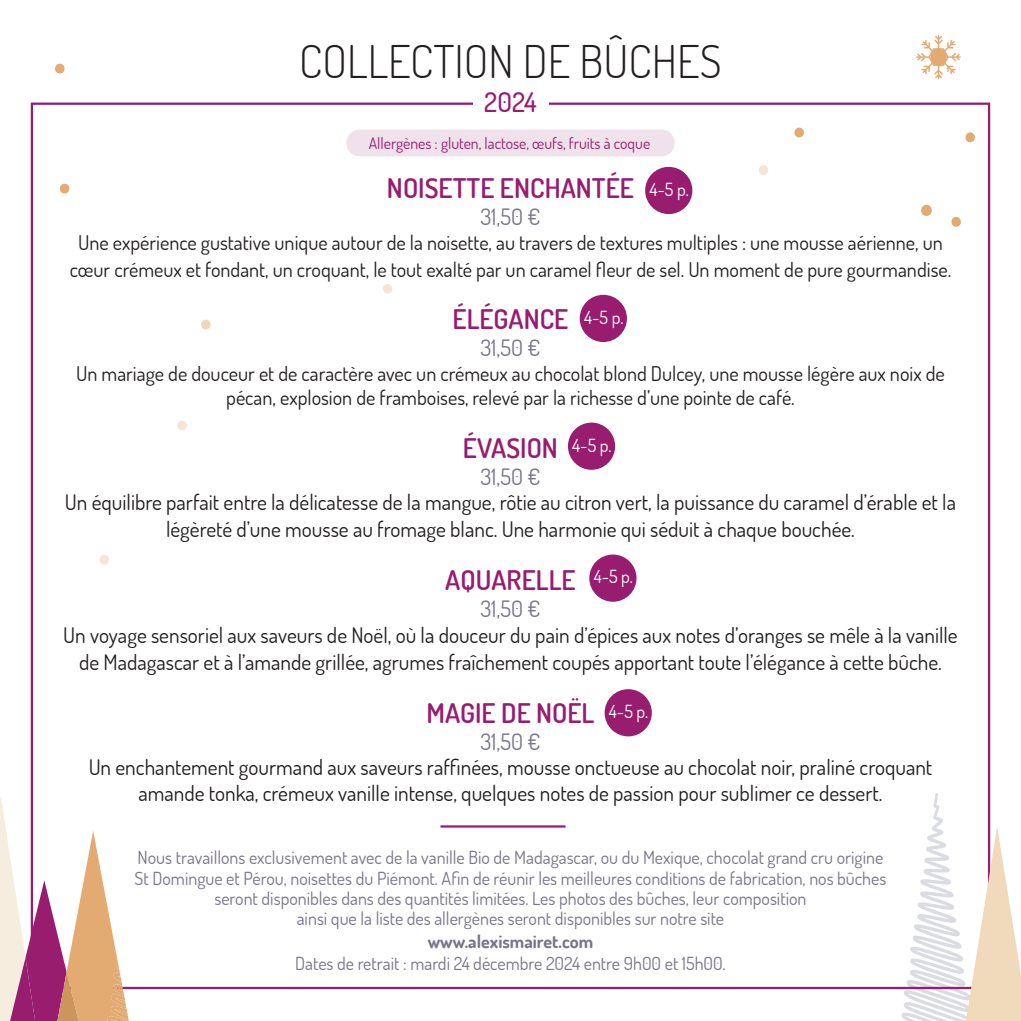
<style>
.page{position:relative;width:1021px;height:1021px;background:#fff}
.page>*{position:absolute;margin:0;border:0;box-sizing:border-box;transform-origin:0 0}
.t1{font:300 45px "Dosis";color:#231f20}
.t2{font:600 27px "Dosis";color:#981d6f}
.t3{font:500 27px "Dosis";color:#981d6f}
.t4{font:22.5px "Dosis";color:#7a7489}
.t5{font:21.38px/27px "Dosis";color:#231f20;text-align:center}
.t6{font:20.25px/27px "Dosis";color:#231f20;text-align:center}
.t7{font:18px/20.2px "Dosis";color:#7a7489;text-align:center}
.t8{font:18px "Dosis";color:#fff}
.t9{font:700 18px "Dosis";color:#7a7489}
.t10{font:15.75px "Dosis";color:#981d6f}
</style>
<div class="page">
<div style="left:645px;top:167px;width:47px;height:47px;background:#981d6f;border-radius:50%"></div>
<div style="left:579px;top:295px;width:48px;height:47px;background:#981d6f;border-radius:50%"></div>
<div style="left:568px;top:422px;width:47px;height:48px;background:#981d6f;border-radius:50%"></div>
<div style="left:589px;top:554px;width:47px;height:47px;background:#981d6f;border-radius:50%"></div>
<svg style="left:0;top:796px;width:134px;height:224px"></svg>
<svg style="left:896px;top:792px;width:124px;height:228px"></svg>
<hr style="left:440px;top:825px;width:125px;height:2px;background:#981d6f">
<svg style="left:794px;top:128px;width:10px;height:9px"></svg>
<svg style="left:59px;top:184px;width:11px;height:9px"></svg>
<svg style="left:759px;top:165px;width:9px;height:10px"></svg>
<svg style="left:951px;top:217px;width:10px;height:10px"></svg>
<svg style="left:965px;top:132px;width:10px;height:10px"></svg>
<svg style="left:921px;top:205px;width:11px;height:11px"></svg>
<svg style="left:916px;top:35px;width:44px;height:44px"></svg>
<svg style="left:55px;top:64px;width:10px;height:9px"></svg>
<svg style="left:99px;top:555px;width:10px;height:9px"></svg>
<svg style="left:177px;top:420px;width:10px;height:10px"></svg>
<svg style="left:201px;top:320px;width:10px;height:9px"></svg>
<svg style="left:383px;top:284px;width:10px;height:10px"></svg>
<div style="left:604px;top:689px;width:48px;height:47px;background:#981d6f;border-radius:50%"></div>
<div style="left:346px;top:129px;width:328px;height:27px;background:#efe2ea;border-radius:13px"></div>
<h1 class="t1" style="left:299px;top:32px;width:424px">COLLECTION DE BÛCHES</h1>
<p class="t3" style="left:484px;top:85px;width:54px">2024</p>
<p class="t10" style="left:369px;top:133px;width:283px">Allergènes : gluten, lactose, œufs, fruits à coque</p>
<p class="t2" style="left:387px;top:171px;width:248px">NOISETTE ENCHANTÉE</p>
<p class="t4" style="left:480px;top:202px;width:62px">31,50 €</p>
<p class="t6" style="left:70px;top:228px;width:883px">Une expérience gustative unique autour de la noisette, au travers de textures multiples : une mousse aérienne, un cœur crémeux et fondant, un croquant, le tout exalté par un caramel fleur de sel. Un moment de pure gourmandise.</p>
<p class="t2" style="left:452px;top:302px;width:117px">ÉLÉGANCE</p>
<p class="t4" style="left:480px;top:333px;width:62px">31,50 €</p>
<p class="t6" style="left:76px;top:360px;width:870px;line-height:24.3px">Un mariage de douceur et de caractère avec un crémeux au chocolat blond Dulcey, une mousse légère aux noix de pécan, explosion de framboises, relevé par la richesse d’une pointe de café.</p>
<p class="t2" style="left:463px;top:430px;width:96px">ÉVASION</p>
<p class="t4" style="left:480px;top:462px;width:62px">31,50 €</p>
<p class="t5" style="left:65px;top:488px;width:892px">Un équilibre parfait entre la délicatesse de la mangue, rôtie au citron vert, la puissance du caramel d’érable et la légèreté d’une mousse au fromage blanc. Une harmonie qui séduit à chaque bouchée.</p>
<p class="t2" style="left:445px;top:562px;width:132px">AQUARELLE</p>
<p class="t4" style="left:480px;top:594px;width:62px">31,50 €</p>
<p class="t5" style="left:63px;top:621px;width:896px">Un voyage sensoriel aux saveurs de Noël, où la douceur du pain d’épices aux notes d’oranges se mêle à la vanille de Madagascar et à l’amande grillée, agrumes fraîchement coupés apportant toute l’élégance à cette bûche.</p>
<p class="t2" style="left:426px;top:695px;width:169px">MAGIE DE NOËL</p>
<p class="t4" style="left:480px;top:726px;width:62px">31,50 €</p>
<p class="t5" style="left:89px;top:754px;width:845px;line-height:25.7px">Un enchantement gourmand aux saveurs raffinées, mousse onctueuse au chocolat noir, praliné croquant amande tonka, crémeux vanille intense, quelques notes de passion pour sublimer ce dessert.</p>
<p class="t8" style="left:649px;top:177px;width:41px">4-5 p.</p>
<p class="t8" style="left:584px;top:305px;width:41px">4-5 p.</p>
<p class="t8" style="left:572px;top:433px;width:41px">4-5 p.</p>
<p class="t8" style="left:593px;top:565px;width:41px">4-5 p.</p>
<p class="t8" style="left:609px;top:699px;width:41px">4-5 p.</p>
<p class="t7" style="left:135px;top:847px;width:753px">Nous travaillons exclusivement avec de la vanille Bio de Madagascar, ou du Mexique, chocolat grand cru origine St Domingue et Pérou, noisettes du Piémont. Afin de réunir les meilleures conditions de fabrication, nos bûches seront disponibles dans des quantités limitées. Les photos des bûches, leur composition<br>ainsi que la liste des allergènes seront disponibles sur notre site</p>
<p class="t9" style="left:428px;top:929px;width:167px">www.alexismairet.com</p>
<p class="t7" style="left:295px;top:952px;width:432px">Dates de retrait : mardi 24 décembre 2024 entre 9h00 et 15h00.</p>
</div>
